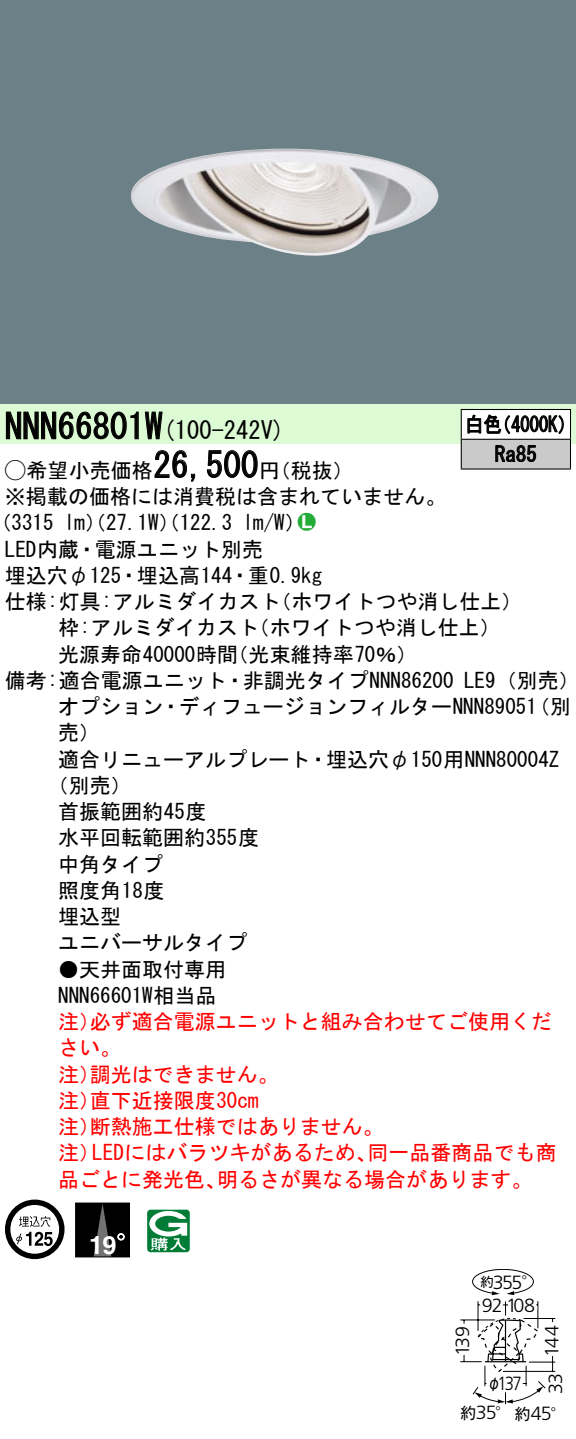
<style>
.page{position:relative;width:576px;height:1439px;background:#fff}
.page>*{position:absolute;margin:0;border:0;box-sizing:border-box;transform-origin:0 0}
.t1{font:35px "MS Gothic";color:#000}
.t2{font:700 25.2px "Helvetica LT Std";color:#fff}
.t3{font:24.5px "MS Gothic";color:#000}
.t4{font:21px/26.2px "MS Gothic";color:#000}
.t5{font:21px/26.2px "MS Gothic";color:#f00}
.t6{font:21px/29.8px "MS Gothic";color:#000;scale:.88 1}
.t7{font:21px "Ford Classification 1";color:#23ac38}
.t8{font:300 19.25px "Frutiger LT Std";letter-spacing:-.065em;color:#000}
.t9{font:300 19.25px "Frutiger LT Std";letter-spacing:-.065em;color:#000;scale:.88 1}
.t10{font:15.75px "Gothic MB101 Pro Regular 90 pv RKSJ H";color:#000}
.t11{font:15.75px "Gothic MB101 Pro Regular 90 pv RKSJ H";color:#000;scale:.85 1}
.t12{font:13.3px "Gothic MB101 Pro Regular 90 pv RKSJ H";color:#000}
.s1{font-size:35px}
.s2{font-family:"Ford Classification 1"}
.s3{color:#fff}
.s4{font-family:"Gothic MB101 Pro Regular 90 pv RKSJ H";font-weight:400;font-size:15.75px}
</style>
<div class="page">
<div style="left:0;top:0;width:575px;height:404px;background:#6c8087"></div>
<img style="left:131px;top:149px;width:307px;height:107px">
<div style="left:0;top:404px;width:575px;height:40px;background:#dcfad4"></div>
<svg style="left:6px;top:411px;width:157px;height:29px"></svg>
<svg style="left:154px;top:450px;width:42px;height:32px"></svg>
<svg style="left:207px;top:450px;width:51px;height:28px"></svg>
<svg style="left:5px;top:1199px;width:59px;height:60px"></svg>
<div style="left:76px;top:1203px;width:53px;height:54px;background:#000"></div>
<svg style="left:94px;top:1204px;width:17px;height:51px"></svg>
<div style="left:75px;top:1202px;width:55px;height:55px;border:1px solid #000"></div>
<svg style="left:117px;top:1233px;width:8px;height:7px"></svg>
<svg style="left:147px;top:1209px;width:43px;height:43px"></svg>
<div style="left:461px;top:409px;width:109px;height:30px;background:#fff"></div>
<div style="left:461px;top:439px;width:109px;height:30px;background:#cacaca"></div>
<hr style="left:460px;top:409px;width:110px;height:1px;background:#000">
<hr style="left:569px;top:410px;width:2px;height:29px;background:#000">
<hr style="left:460px;top:439px;width:110px;height:1px;background:#000">
<svg style="left:460px;top:410px;width:1px;height:58px"></svg>
<hr style="left:569px;top:440px;width:2px;height:28px;background:#000">
<hr style="left:460px;top:468px;width:110px;height:2px;background:#000">
<svg style="left:467px;top:414px;width:96px;height:20px"></svg>
<svg style="left:495px;top:445px;width:41px;height:17px"></svg>
<svg style="left:460px;top:1269px;width:96px;height:136px"></svg>
<h1 class="t1" style="left:5px;top:409px;width:142px">NNN66801</h1>
<p class="t3" style="left:145px;top:418px;width:141px">(<span class="s1">W</span> 100-242 (V</p>
<p class="t6" style="left:494px;top:409px;width:49px;text-indent:-30px">白色<br>Ra85</p>
<p class="t6" style="left:492px;top:409px;width:96px">（4000 (K</p>
<h1 class="t1" style="left:153px;top:447px;width:106px">26,500</h1>
<p class="t4" style="left:5px;top:457px;width:442px"><span class="s2">A</span>希望小売価格<br>※掲載の価格には消費税は含まれていません。</p>
<p class="t7" style="left:298px;top:511px;width:19px">2<span class="s3">7</span></p>
<p class="t4" style="left:259px;top:457px;width:96px">（円税抜(</p>
<p class="t4" style="left:243px;top:509px;width:64px">l m (W/</p>
<p class="t4" style="left:-9px;top:509px;width:65px">（3315</p>
<p class="t4" style="left:5px;top:536px;width:259px">LED内蔵・電源ユニット別売</p>
<p class="t4" style="left:5px;top:562px;width:318px">埋込穴φ125・埋込高144・重0.9kg</p>
<p class="t4" style="left:270px;top:588px;width:254px">（ホワイトつや消し仕上(</p>
<p class="t4" style="left:64px;top:509px;width:169px">lm）（27.1 ）（W 122.3</p>
<p class="t4" style="left:248px;top:588px;width:253px;text-indent:-243px">仕様:灯具:アルミダイカスト<br>（ホワイトつや消し仕上(</p>
<p class="t4" style="left:227px;top:614px;width:191px;text-indent:-169px">枠:アルミダイカスト<br>（光束維持率70％(</p>
<p class="t4" style="left:58px;top:641px;width:181px">光源寿命40000時間</p>
<p class="t4" style="left:5px;top:667px;width:450px">備考:適合電源ユニット・非調光タイプNNN86200</p>
<p class="t4" style="left:464px;top:667px;width:117px">LE （9 別売(</p>
<p class="t4" style="left:58px;top:693px;width:480px">オプション・ディフュージョンフィルターNNN89051</p>
<p class="t4" style="left:58px;top:719px;width:43px">売(</p>
<p class="t4" style="left:58px;top:746px;width:502px">適合リニューアルプレート・埋込穴φ150用NNN80004Z</p>
<p class="t4" style="left:48px;top:772px;width:85px">（別売(</p>
<p class="t4" style="left:58px;top:798px;width:150px">首振範囲約45度</p>
<p class="t4" style="left:58px;top:824px;width:202px">水平回転範囲約355度</p>
<p class="t4" style="left:58px;top:851px;width:106px">中角タイプ</p>
<p class="t4" style="left:58px;top:877px;width:108px">照度角18度</p>
<p class="t4" style="left:58px;top:903px;width:64px">埋込型</p>
<p class="t4" style="left:58px;top:929px;width:190px">ユニバーサルタイプ</p>
<p class="t4" style="left:58px;top:956px;width:169px">●天井面取付専用<br>NNN66601W相当品</p>
<p class="t5" style="left:90px;top:1008px;width:463px">必ず適合電源ユニットと組み合わせてご使用くだ</p>
<p class="t4" style="left:528px;top:693px;width:43px">（別</p>
<p class="t5" style="left:58px;top:1008px;width:43px">注）</p>
<p class="t5" style="left:58px;top:1034px;width:64px">さい。</p>
<p class="t5" style="left:90px;top:1061px;width:190px">調光はできません。</p>
<p class="t5" style="left:90px;top:1061px;width:170px;text-indent:-32px">注）<br>直下近接限度30cm</p>
<p class="t5" style="left:90px;top:1087px;width:295px;text-indent:-32px">注）<br>断熱施工仕様ではありません。</p>
<p class="t5" style="left:58px;top:1113px;width:43px">注）</p>
<p class="t5" style="left:92px;top:1139px;width:286px">LEDにはバラツキがあるため、</p>
<p class="t5" style="left:367px;top:1139px;width:190px">同一品番商品でも商</p>
<p class="t5" style="left:58px;top:1139px;width:43px">注）</p>
<p class="t5" style="left:58px;top:1166px;width:169px">品ごとに発光色、</p>
<p class="t5" style="left:217px;top:1166px;width:317px">明るさが異なる場合があります。</p>
<p class="t2" style="left:89px;top:1229px;width:29px">19</p>
<p class="t8" style="left:492px;top:1271px;width:46px">355<span class="s4">°</span></p>
<p class="t12" style="left:480px;top:1271px;width:15px">約</p>
<p class="t8" style="left:451px;top:1356px;width:31px;rotate:-90deg">139</p>
<p class="t8" style="left:481px;top:1294px;width:55px">92 108</p>
<p class="t8" style="left:541px;top:1357px;width:33px;rotate:-90deg">144</p>
<p class="t8" style="left:544px;top:1394px;width:23px;rotate:-90deg">33</p>
<p class="t8" style="left:530px;top:1402px;width:37px">45<span class="s4">°</span></p>
<p class="t9" style="left:497px;top:1372px;width:29px">137</p>
<p class="t11" style="left:487px;top:1370px;width:17px">φ</p>
<p class="t10" style="left:460px;top:1399px;width:17px">約</p>
<p class="t8" style="left:475px;top:1402px;width:36px">35<span class="s4">°</span></p>
<p class="t10" style="left:514px;top:1400px;width:17px">約</p>
</div>
